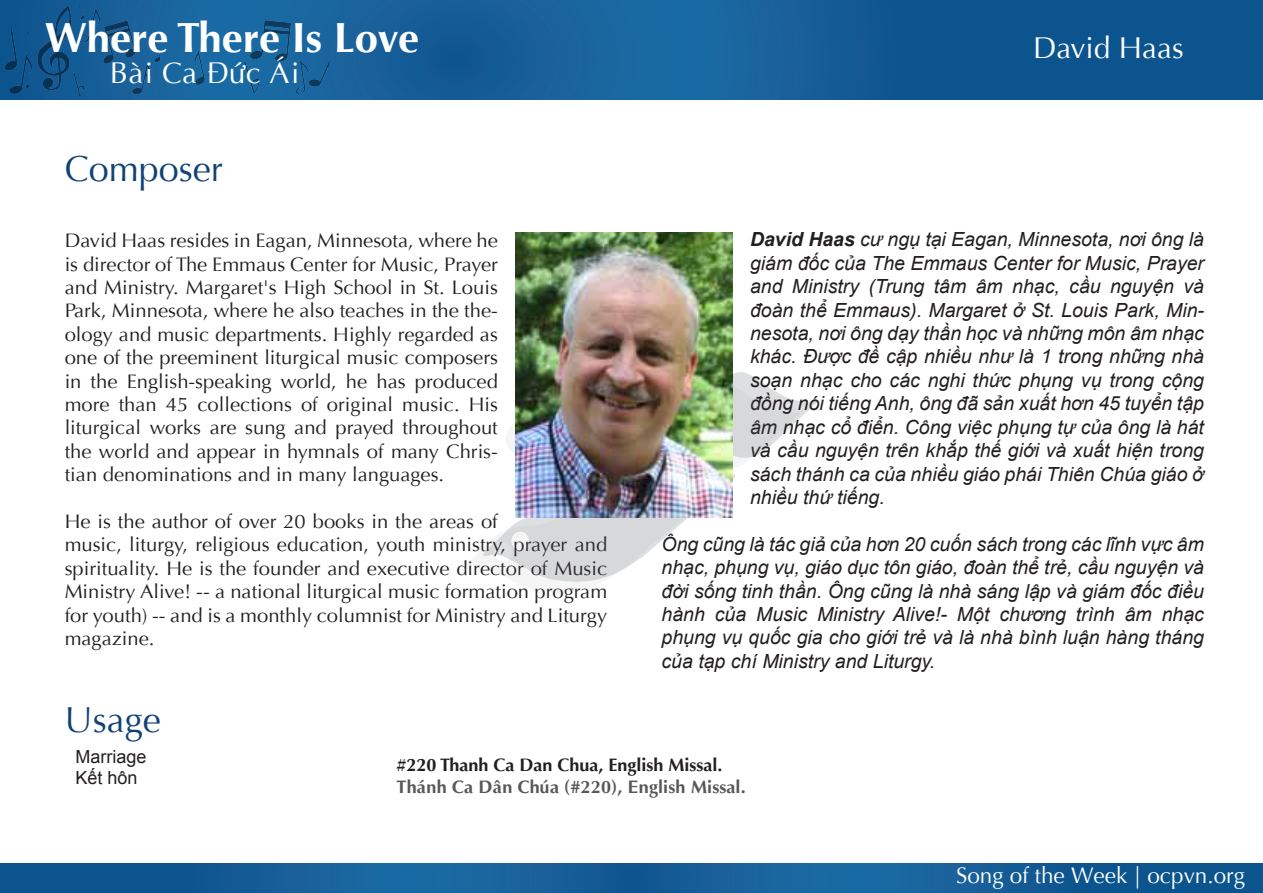
<style>
.page{position:relative;width:1263px;height:893px;background:#fff}
.page>*{position:absolute;margin:0;border:0;box-sizing:border-box;transform-origin:0 0}
.t1{font:700 42px "Optima";color:#fff}
.t2{font:36px "Optima";color:#104275}
.t3{font:30px "VNI Aptima";color:#fff}
.t4{font:30px "Optima";color:#fff}
.t5{font:22.5px "Optima";color:#fff}
.t6{font:italic 19.5px/23.4px "Arial";color:#231f20;text-align:justify}
.t7{font:19.5px/23.4px "Optima";color:#231f20;text-align:justify;scale:1.04 1}
.t8{font:18px "VNI Aptima Bold";color:#57585a}
.t9{font:700 18px "Optima";color:#231f20}
.t10{font:18px/21.6px "Arial";color:#231f20}
.s1{font-weight:700}
</style>
<div class="page">
<svg style="left:348px;top:0;width:915px;height:99px"></svg>
<div style="left:0;top:863px;width:1263px;height:30px;background:linear-gradient(to right,#135d97,#135d97)"></div>
<svg style="left:483px;top:295px;width:334px;height:287px"></svg>
<img style="left:516px;top:232px;width:216px;height:285px">
<img style="left:0;top:0;width:348px;height:100px">
<h1 class="t1" style="left:45px;top:13px;width:376px">Where There Is Love</h1>
<h3 class="t3" style="left:110px;top:51px;width:191px">Baøi Ca Ñöùc AÙi</h3>
<h2 class="t2" style="left:65px;top:148px;width:160px">Composer</h2>
<p class="t7" style="left:65px;top:229px;width:418px">David Haas resides in Eagan, Minnesota, where he is director of The Emmaus Center for Music, Prayer and Ministry. Margaret's High School in St. Louis Park, Minnesota, where he also teaches in the the&shy;ology and music departments. Highly regarded as one of the preeminent liturgical music composers in the English-speaking world, he has produced more than 45 collections of original music. His liturgical works are sung and prayed throughout the world and appear in hymnals of many Chris&shy;tian denominations and in many languages.</p>
<p class="t7" style="left:65px;top:510px;width:523px;text-align:left">He is the author of over 20 books in the areas of<br>music, liturgy, religious education, youth ministry, prayer and spirituality. He is the founder and executive director of Music Ministry Alive! -- a national liturgical music formation program for youth) -- and is a monthly columnist for Ministry and Liturgy magazine.</p>
<h2 class="t2" style="left:65px;top:699px;width:98px">Usage</h2>
<h3 class="t4" style="left:1033px;top:31px;width:152px">David Haas</h3>
<p class="t6" style="left:750px;top:228px;width:456px"><span class="s1">David Haas</span> cư ngụ tại Eagan, Minnesota, nơi ông là giám đốc của The Emmaus Center for Music, Prayer and Ministry (Trung tâm âm nhạc, cầu nguyện và đoàn thể Emmaus). Margaret ở St. Louis Park, Min&shy;nesota, nơi ông dạy thần học và những môn âm nhạc khác. Được đề cập nhiều như là 1 trong những nhà soạn nhạc cho các nghi thức phụng vụ trong cộng đồng nói tiếng Anh, ông đã sản xuất hơn 45 tuyển tập âm nhạc cổ điển. Công việc phụng tự của ông là hát và cầu nguyện trên khắp thế giới và xuất hiện trong sách thánh ca của nhiều giáo phái Thiên Chúa giáo ở nhiều thứ tiếng.</p>
<p class="t6" style="left:661px;top:532px;width:544px">Ông cũng là tác giả của hơn 20 cuốn sách trong các lĩnh vực âm nhạc, phụng vụ, giáo dục tôn giáo, đoàn thể trẻ, cầu nguyện và đời sống tinh thần. Ông cũng là nhà sáng lập và giám đốc điều hành của Music Ministry Alive!- Một chương trình âm nhạc phụng vụ quốc gia cho giới trẻ và là nhà bình luận hàng tháng của tạp chí Ministry and Liturgy.</p>
<p class="t10" style="left:75px;top:746px;width:73px">Marriage<br>Kết hôn</p>
<p class="t9" style="left:396px;top:754px;width:328px">#220 Thanh Ca Dan Chua, English Missal.</p>
<p class="t8" style="left:396px;top:773px;width:351px">Thaùnh Ca Daân Chuùa (#220), English Missal.</p>
<p class="t5" style="left:956px;top:862px;width:290px">Song of the Week | ocpvn.org</p>
</div>
